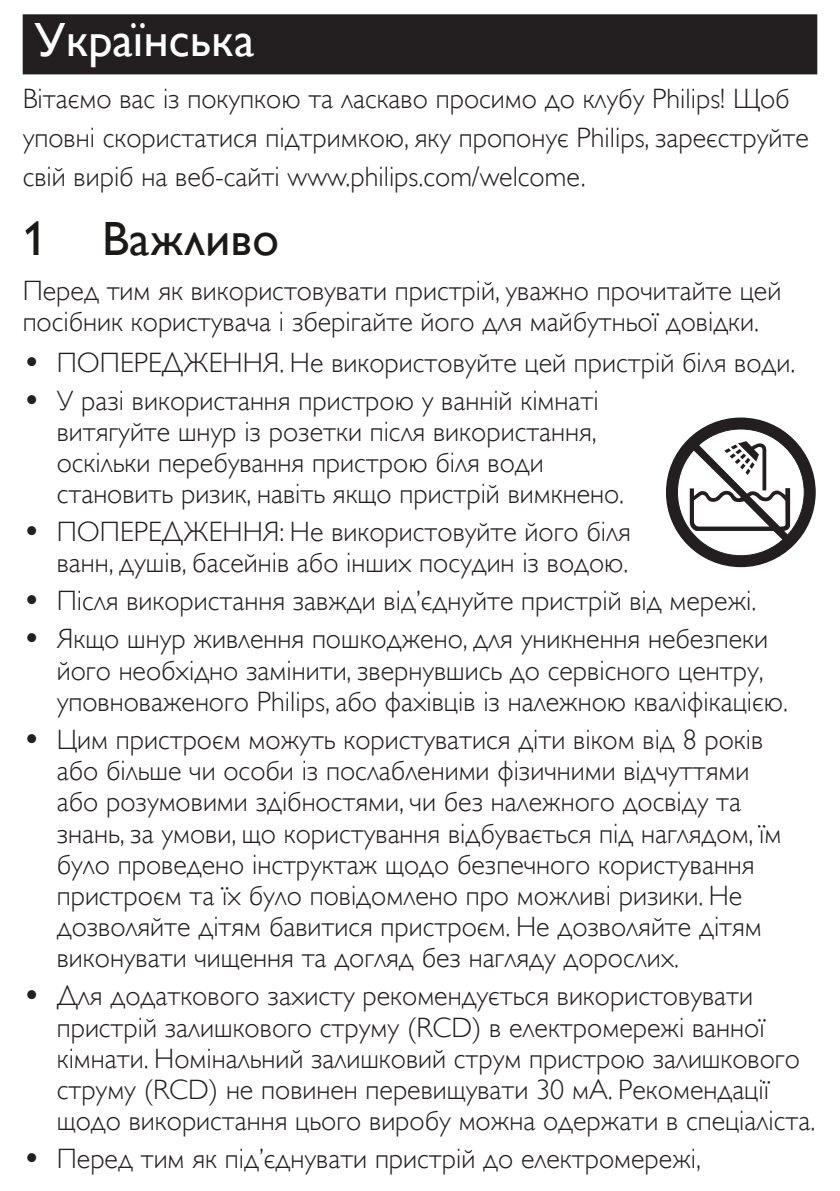
<style>
.page{position:relative;width:840px;height:1191px;background:#fff}
.page>*{position:absolute;margin:0;border:0;box-sizing:border-box;transform-origin:0 0}
.t1{font:48px "Gill Sans Alt One WGL";color:#fff}
.t2{font:48px "Gill Sans Alt One WGL";color:#1c1a19}
.t3{font:28px/31.2px "Gill Sans Alt One WGL Light";color:#231f20}
.s1{font-size:36px}
</style>
<div class="page">
<div style="left:23px;top:14px;width:793px;height:60px;background:#231f20"></div>
<svg style="left:665px;top:417px;width:150px;height:150px"></svg>
<p class="t1" style="left:34px;top:7px;width:222px">Українська</p>
<p class="t3" style="left:23px;top:79px;width:787px;line-height:39.2px">Вітаємо вас із покупкою та ласкаво просимо до клубу Philips! Щоб уповні скористатися підтримкою, яку пропонує Philips, зареєструйте свій виріб на веб-сайті www.philips.com/welcome.</p>
<p class="t2" style="left:23px;top:206px;width:257px">1 Важливо</p>
<p class="t3" style="left:23px;top:275px;width:759px">Перед тим як використовувати пристрій, уважно прочитайте цей посібник користувача і зберігайте його для майбутньої довідки.</p>
<p class="t3" style="left:23px;top:347px;width:773px"><span class="s1">•</span> ПОПЕРЕДЖЕННЯ. Не використовуйте цей пристрій біля води.</p>
<p class="t3" style="left:57px;top:385px;width:568px;text-indent:-34px"><span class="s1">•</span> У разі використання пристрою у ванній кімнаті витягуйте шнур із розетки після використання, оскільки перебування пристрою біля води становить ризик, навіть якщо пристрій вимкнено.</p>
<p class="t3" style="left:23px;top:516px;width:609px;text-align:right"><span class="s1">•</span> ПОПЕРЕДЖЕННЯ: Не використовуйте його біля ванн, душів, басейнів або інших посудин із водою.</p>
<p class="t3" style="left:23px;top:585px;width:734px"><span class="s1">•</span> Після використання завжди від’єднуйте пристрій від мережі.</p>
<p class="t3" style="left:57px;top:623px;width:732px;text-indent:-34px"><span class="s1">•</span> Якщо шнур живлення пошкоджено, для уникнення небезпеки його необхідно замінити, звернувшись до сервісного центру, уповноваженого Philips, або фахівців із належною кваліфікацією.</p>
<p class="t3" style="left:57px;top:724px;width:725px;text-indent:-34px"><span class="s1">•</span> Цим пристроєм можуть користуватися діти віком від 8 років або більше чи особи із послабленими фізичними відчуттями або розумовими здібностями, чи без належного досвіду та знань, за умови, що користування відбувається під наглядом, їм було проведено інструктаж щодо безпечного користування пристроєм та їх було повідомлено про можливі ризики. Не дозволяйте дітям бавитися пристроєм. Не дозволяйте дітям виконувати чищення та догляд без нагляду дорослих.</p>
<p class="t3" style="left:57px;top:980px;width:759px;text-indent:-34px"><span class="s1">•</span> Для додаткового захисту рекомендується використовувати пристрій залишкового струму (RCD) в електромережі ванної кімнати. Номінальний залишковий струм пристрою залишкового струму (RCD) не повинен перевищувати 30 мА. Рекомендації щодо використання цього виробу можна одержати в спеціаліста.</p>
<p class="t3" style="left:23px;top:1143px;width:679px"><span class="s1">•</span> Перед тим як під’єднувати пристрій до електромережі,</p>
</div>
